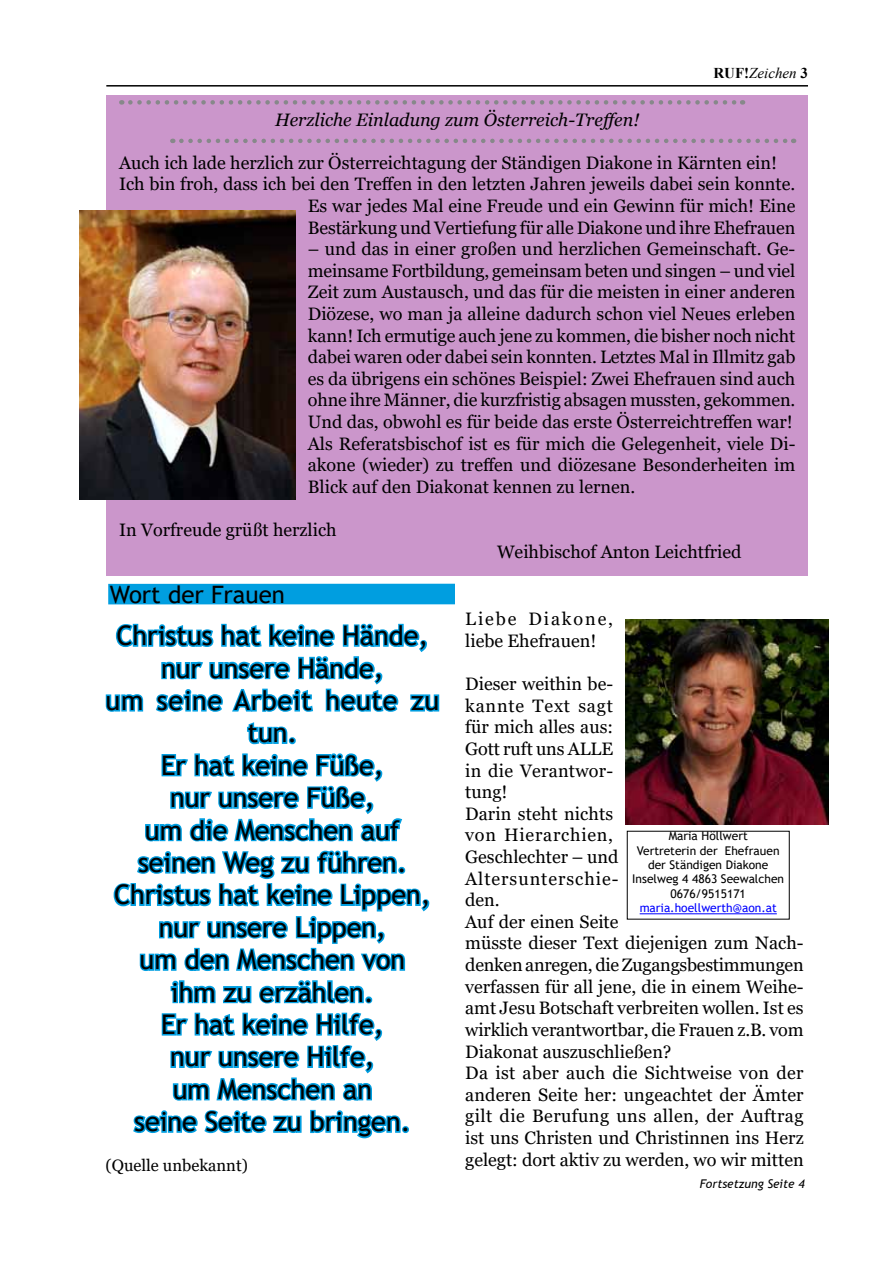
<style>
.page{position:relative;width:893px;height:1263px;background:#fff}
.page>*{position:absolute;margin:0;border:0;box-sizing:border-box;transform-origin:0 0}
.t1{font:27px/32.4px "Trebuchet MS";color:#000;text-align:center}
.t2{font:24px "Trebuchet MS";color:#000}
.t3{font:18px/21.6px "Georgia";color:#000}
.t4{font:italic 18px "Georgia";color:#000}
.t5{font:16.5px "Georgia";color:#000}
.t6{font:italic 15px "Times New Roman";color:#000}
.t7{font:12px/14.4px "Trebuchet MS";color:#000;text-align:center}
.t8{font:12px "Trebuchet MS";color:#00f}
.t9{font:italic 12px "Trebuchet MS";color:#000}
.s1{font-weight:700;font-style:normal}
</style>
<div class="page">
<hr style="left:106px;top:85px;width:702px;height:2px;background:#000">
<div style="left:108px;top:584px;width:347px;height:20px;background:#009ee0"></div>
<hr style="left:640px;top:913px;width:137px;height:1px;background:#00f">
<img style="left:626px;top:620px;width:202px;height:205px">
<div style="left:106px;top:95px;width:702px;height:480px;background:#cb96cb"></div>
<svg style="left:130px;top:100px;width:613px;height:5px"></svg>
<svg style="left:181px;top:139px;width:613px;height:4px"></svg>
<img style="left:79px;top:211px;width:216px;height:288px">
<svg style="left:105px;top:623px;width:335px;height:89px"></svg>
<svg style="left:113px;top:722px;width:317px;height:417px"></svg>
<p class="t6" style="left:713px;top:63px;width:96px"><span class="s1">RUF!</span>Zeichen <span class="s1">3</span></p>
<p class="t4" style="left:275px;top:109px;width:366px">Herzliche Einladung zum Österreich-Treffen!</p>
<p class="t3" style="left:119px;top:152px;width:659px">Auch ich lade herzlich zur Österreichtagung der Ständigen Diakone in Kärnten ein!</p>
<p class="t3" style="left:119px;top:174px;width:678px">Ich bin froh, dass ich bei den Treffen in den letzten Jahren jeweils dabei sein konnte.</p>
<p class="t3" style="left:308px;top:195px;width:489px">Es war jedes Mal eine Freude und ein Gewinn für mich! Eine</p>
<p class="t3" style="left:308px;top:217px;width:489px">Bestärkung und Vertiefung für alle Diakone und ihre Ehefrauen</p>
<p class="t3" style="left:308px;top:238px;width:489px">– und das in einer großen und herzlichen Gemeinschaft. Ge&shy;meinsame Fortbildung, gemeinsam beten und singen – und viel Zeit zum Austausch, und das für die meisten in einer anderen Diözese, wo man ja alleine dadurch schon viel Neues erleben kann! Ich ermutige auch jene zu kommen, die bisher noch nicht dabei waren oder dabei sein konnten. Letztes Mal in Illmitz gab es da übrigens ein schönes Beispiel: Zwei Ehefrauen sind auch ohne ihre Männer, die kurzfristig absagen mussten, gekommen.<br>Und das, obwohl es für beide das erste Österreichtreffen war!<br>Als Referatsbischof ist es für mich die Gelegenheit, viele Di&shy;akone (wieder) zu treffen und diözesane Besonderheiten im Blick auf den Diakonat kennen zu lernen.</p>
<p class="t3" style="left:119px;top:519px;width:219px">In Vorfreude grüßt herzlich</p>
<p class="t3" style="left:497px;top:541px;width:246px">Weihbischof Anton Leichtfried</p>
<h2 class="t2" style="left:110px;top:579px;width:177px">Wort der Frauen</h2>
<p class="t1" style="left:106px;top:619px;width:335px">Christus hat keine Hände, nur unsere Hände,<br>um seine Arbeit heute zu tun.<br>Er hat keine Füße,<br>nur unsere Füße,<br>um die Menschen auf seinen Weg zu führen.<br>Christus hat keine Lippen, nur unsere Lippen,<br>um den Menschen von<br>ihm zu erzählen.<br>Er hat keine Hilfe,<br>nur unsere Hilfe,<br>um Menschen an<br>seine Seite zu bringen.</p>
<p class="t5" style="left:106px;top:1155px;width:144px">(Quelle unbekannt)</p>
<p class="t3" style="left:465px;top:609px;width:149px">Liebe Diakone, liebe Ehefrauen!</p>
<p class="t3" style="left:465px;top:674px;width:340px">Dieser weithin be-<br>kannte Text sagt<br>für mich alles aus:<br>Gott ruft uns ALLE<br>in die Verantwor-<br>tung!<br>Darin steht nichts<br>von Hierarchien,<br>Geschlechter – und<br>Altersunterschie-<br>den.<br>Auf der einen Seite<br>müsste dieser Text diejenigen zum Nach&shy;denken anregen, die Zugangsbestimmungen verfassen für all jene, die in einem Weihe&shy;amt Jesu Botschaft verbreiten wollen. Ist es wirklich verantwortbar, die Frauen z.B. vom<br>Diakonat auszuschließen?<br>Da ist aber auch die Sichtweise von der anderen Seite her: ungeachtet der Ämter gilt die Berufung uns allen, der Auftrag ist uns Christen und Christinnen ins Herz gelegt: dort aktiv zu werden, wo wir mitten</p>
<p class="t9" style="left:700px;top:1176px;width:106px">Fortsetzung Seite 4</p>
<p class="t7" style="left:632px;top:829px;width:153px">Maria Höllwert<br>Vertreterin der Ehefrauen der Ständigen Diakone<br>Inselweg 4 4863 Seewalchen<br>0676/9515171</p>
<p class="t8" style="left:640px;top:900px;width:139px">maria.hoellwerth@aon.at</p>
</div>
